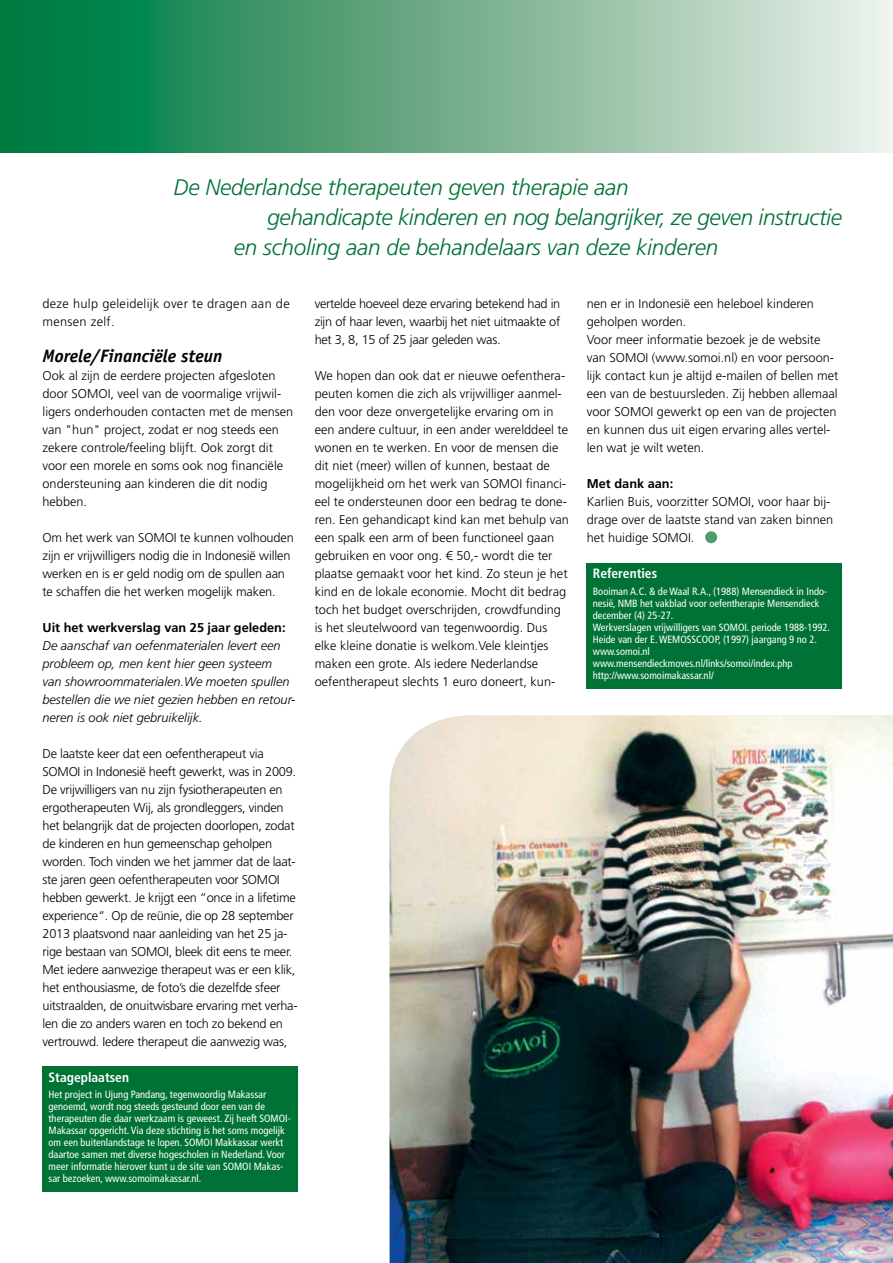
<style>
.page{position:relative;width:893px;height:1263px;background:#fff}
.page>*{position:absolute;margin:0;border:0;box-sizing:border-box;transform-origin:0 0}
.t1{font:italic 300 22.5px "Frutiger LT Std";letter-spacing:-.01em;color:#007236}
.t2{font:italic 700 18px "Officina Sans";color:#000}
.t3{font:700 condensed 13.5px "Frutiger LT Std";color:#fff}
.t4{font:300 12.75px/18px "Frutiger LT Std";color:#000}
.t5{font:300 12.75px/18px "Frutiger LT Std";letter-spacing:-.02em;color:#000}
.t6{font:italic 300 12.75px/18px "Frutiger LT Std";color:#000}
.t7{font:300 12.75px/18px "Frutiger LT Std";letter-spacing:.025em;color:#000}
.t8{font:700 12.75px "Frutiger LT Std";color:#000}
.t9{font:condensed 10.5px/12px "Frutiger LT Std";color:#fff}
</style>
<div class="page">
<div style="left:705px;top:531px;width:12px;height:12px;background:#509c71;border-radius:50%"></div>
<svg style="left:0;top:0;width:893px;height:153px;background:#6eaf8d"></svg>
<img style="left:390px;top:716px;width:503px;height:547px">
<div style="left:43px;top:1066px;width:255px;height:125px;background:#007236"></div>
<div style="left:587px;top:563px;width:255px;height:125px;background:#007236"></div>
<h1 class="t1" style="left:174px;top:174px;width:457px">De Nederlandse therapeuten geven therapie aan</h1>
<h1 class="t1" style="left:268px;top:204px;width:576px">gehandicapte kinderen en nog belangrijker, ze geven instructie</h1>
<h1 class="t1" style="left:234px;top:234px;width:486px">en scholing aan de behandelaars van deze kinderen</h1>
<p class="t7" style="left:43px;top:294px;width:249px">deze hulp geleidelijk over te dragen aan de mensen zelf.</p>
<h2 class="t2" style="left:43px;top:345px;width:182px">Morele/Financiële steun</h2>
<p class="t4" style="left:43px;top:366px;width:252px">Ook al zijn de eerdere projecten afgesloten door SOMOI, veel van de voormalige vrijwil&shy;ligers onderhouden contacten met de mensen van "hun" project, zodat er nog steeds een zekere controle/feeling blijft. Ook zorgt dit voor een morele en soms ook nog financiële ondersteuning aan kinderen die dit nodig hebben.</p>
<p class="t4" style="left:43px;top:529px;width:253px">Om het werk van SOMOI te kunnen volhouden zijn er vrijwilligers nodig die in Indonesië willen werken en is er geld nodig om de spullen aan te schaffen die het werken mogelijk maken.</p>
<p class="t8" style="left:43px;top:620px;width:245px">Uit het werkverslag van 25 jaar geleden:</p>
<p class="t6" style="left:43px;top:636px;width:254px">De aanschaf van oefenmaterialen levert een probleem op, men kent hier geen systeem<br>van showroommaterialen.We moeten spullen bestellen die we niet gezien hebben en retour&shy;neren is ook niet gebruikelijk.</p>
<p class="t5" style="left:43px;top:745px;width:257px">De laatste keer dat een oefentherapeut via SOMOI in Indonesië heeft gewerkt, was in 2009.<br>De vrijwilligers van nu zijn fysiotherapeuten en ergotherapeuten Wij, als grondleggers, vinden het belangrijk dat de projecten doorlopen, zodat de kinderen en hun gemeenschap geholpen worden. Toch vinden we het jammer dat de laat&shy;ste jaren geen oefentherapeuten voor SOMOI hebben gewerkt. Je krijgt een “once in a lifetime experience“. Op de reünie, die op 28 september 2013 plaatsvond naar aanleiding van het 25 ja&shy;rige bestaan van SOMOI, bleek dit eens te meer.<br>Met iedere aanwezige therapeut was er een klik, het enthousiasme, de foto’s die dezelfde sfeer uitstraalden, de onuitwisbare ervaring met verha&shy;len die zo anders waren en toch zo bekend en vertrouwd. Iedere therapeut die aanwezig was,</p>
<p class="t3" style="left:49px;top:1069px;width:82px">Stageplaatsen</p>
<p class="t9" style="left:49px;top:1088px;width:244px">Het project in Ujung Pandang, tegenwoordig Makassar genoemd, wordt nog steeds gesteund door een van de therapeuten die daar werkzaam is geweest. Zij heeft SOMOI-Makassar opgericht. Via deze stichting is het soms mogelijk om een buitenlandstage te lopen. SOMOI Makkassar werkt daartoe samen met diverse hogescholen in Nederland. Voor meer informatie hierover kunt u de site van SOMOI Makas&shy;sar bezoeken, www.somoimakassar.nl.</p>
<p class="t4" style="left:315px;top:295px;width:247px;text-align:justify">vertelde hoeveel deze ervaring betekend had in zijn of haar leven, waarbij het niet uitmaakte of het 3, 8, 15 of 25 jaar geleden was.</p>
<p class="t4" style="left:315px;top:367px;width:256px">We hopen dan ook dat er nieuwe oefenthera&shy;peuten komen die zich als vrijwilliger aanmel&shy;den voor deze onvergetelijke ervaring om in een andere cultuur, in een ander werelddeel te wonen en te werken. En voor de mensen die dit niet (meer) willen of kunnen, bestaat de mogelijkheid om het werk van SOMOI financi&shy;eel te ondersteunen door een bedrag te done&shy;ren. Een gehandicapt kind kan met behulp van een spalk een arm of been functioneel gaan gebruiken en voor ong. € 50,- wordt die ter plaatse gemaakt voor het kind. Zo steun je het kind en de lokale economie. Mocht dit bedrag toch het budget overschrijden, crowdfunding is het sleutelwoord van tegenwoordig. Dus elke kleine donatie is welkom.Vele kleintjes maken een grote. Als iedere Nederlandse oefentherapeut slechts 1 euro doneert, kun-</p>
<p class="t4" style="left:587px;top:295px;width:253px">nen er in Indonesië een heleboel kinderen geholpen worden.<br>Voor meer informatie bezoek je de website van SOMOI (www.somoi.nl) en voor persoon&shy;lijk contact kun je altijd e-mailen of bellen met een van de bestuursleden. Zij hebben allemaal voor SOMOI gewerkt op een van de projecten en kunnen dus uit eigen ervaring alles vertel&shy;len wat je wilt weten.</p>
<p class="t8" style="left:587px;top:476px;width:88px">Met dank aan:</p>
<p class="t4" style="left:587px;top:493px;width:248px">Karlien Buis, voorzitter SOMOI, voor haar bij&shy;drage over de laatste stand van zaken binnen het huidige SOMOI.</p>
<p class="t3" style="left:593px;top:566px;width:66px">Referenties</p>
<p class="t9" style="left:593px;top:585px;width:239px">Booiman A.C. &amp; de Waal R.A., (1988) Mensendieck in Indo&shy;nesië, NMB het vakblad voor oefentherapie Mensendieck december (4) 25-27.<br>Werkverslagen vrijwilligers van SOMOI. periode 1988-1992.<br>Heide van der E. WEMOSSCOOP, (1997) jaargang 9 no 2. www.somoi.nl www.mensendieckmoves.nl/links/somoi/index.php http://www.somoimakassar.nl/</p>
</div>
